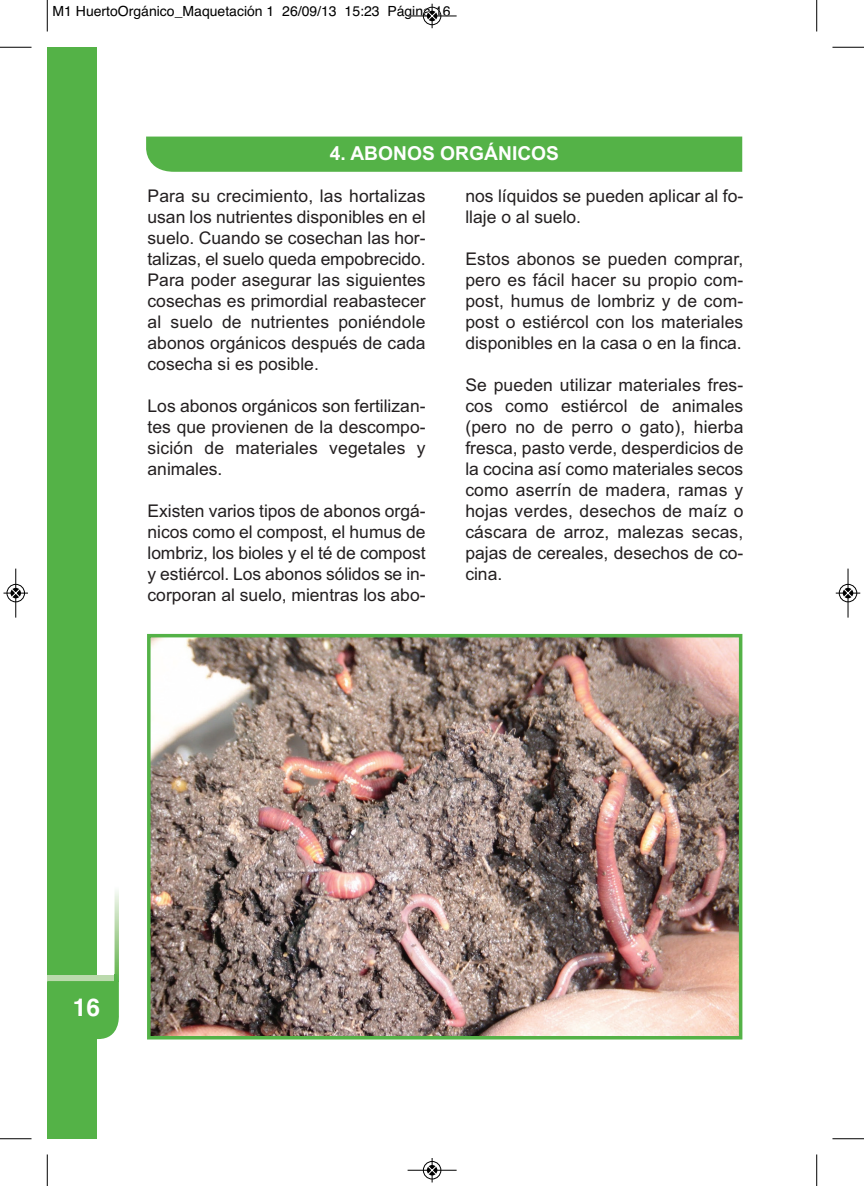
<style>
.page{position:relative;width:864px;height:1186px;background:#fff}
.page>*{position:absolute;margin:0;border:0;box-sizing:border-box;transform-origin:0 0}
.t1{font:700 24.5px "Helvetica";color:#fff}
.t2{font:700 19.25px "Arial";color:#fff}
.t3{font:17.5px/21px "Arial";color:#231f20;text-align:justify}
.t4{font:14px "Helvetica";color:#000}
</style>
<div class="page">
<div style="left:146px;top:137px;width:596px;height:35px;background:#54b247"></div>
<div style="left:48px;top:47px;width:49px;height:1092px;background:#54b247"></div>
<img style="left:114px;top:891px;width:5px;height:84px">
<svg style="left:47px;top:975px;width:72px;height:64px"></svg>
<img style="left:152px;top:639px;width:585px;height:395px">
<div style="left:147px;top:634px;width:595px;height:405px;border:4px solid #54b247"></div>
<hr style="left:47px;top:0;width:1px;height:31px;background:#000">
<hr style="left:0;top:47px;width:32px;height:1px;background:#000">
<hr style="left:816px;top:0;width:1px;height:31px;background:#000">
<hr style="left:832px;top:47px;width:31px;height:1px;background:#000">
<hr style="left:47px;top:1154px;width:1px;height:32px;background:#000">
<hr style="left:0;top:1138px;width:32px;height:1px;background:#000">
<hr style="left:816px;top:1154px;width:1px;height:32px;background:#000">
<hr style="left:832px;top:1138px;width:31px;height:1px;background:#000">
<div style="left:422px;top:7px;width:19px;height:18px;border:1px solid #fff;border-radius:50%"></div>
<hr style="left:407px;top:16px;width:49px;height:1px;background:#000">
<div style="left:423px;top:7px;width:18px;height:18px;border:1px solid #000;border-radius:50%"></div>
<div style="left:427px;top:11px;width:10px;height:10px;background:#000;border-radius:50%"></div>
<svg style="left:427px;top:4px;width:9px;height:24px"></svg>
<div style="left:422px;top:1161px;width:19px;height:18px;border:1px solid #fff;border-radius:50%"></div>
<hr style="left:407px;top:1170px;width:49px;height:1px;background:#000">
<div style="left:423px;top:1161px;width:18px;height:18px;border:1px solid #000;border-radius:50%"></div>
<div style="left:427px;top:1165px;width:10px;height:10px;background:#000;border-radius:50%"></div>
<svg style="left:427px;top:1158px;width:9px;height:24px"></svg>
<div style="left:6px;top:584px;width:19px;height:18px;border:1px solid #fff;border-radius:50%"></div>
<hr style="left:15px;top:569px;width:1px;height:49px;background:#000">
<div style="left:7px;top:584px;width:18px;height:18px;border:1px solid #000;border-radius:50%"></div>
<svg style="left:4px;top:589px;width:24px;height:8px"></svg>
<div style="left:838px;top:584px;width:19px;height:18px;border:1px solid #fff;border-radius:50%"></div>
<hr style="left:847px;top:569px;width:1px;height:49px;background:#000">
<div style="left:838px;top:584px;width:18px;height:18px;border:1px solid #000;border-radius:50%"></div>
<svg style="left:835px;top:589px;width:25px;height:8px"></svg>
<p class="t4" style="left:52px;top:3px;width:399px">M1 HuertoOrgánico_Maquetación 1 26/09/13 15:23 Página 16</p>
<p class="t2" style="left:329px;top:143px;width:231px">4. ABONOS ORGÁNICOS</p>
<p class="t3" style="left:147px;top:186px;width:279px">Para su crecimiento, las hortalizas usan los nutrientes disponibles en el suelo. Cuando se cosechan las hor&shy;talizas, el suelo queda empobrecido.<br>Para poder asegurar las siguientes cosechas es primordial reabastecer al suelo de nutrientes poniéndole abonos orgánicos después de cada cosecha si es posible.</p>
<p class="t3" style="left:147px;top:396px;width:279px">Los abonos orgánicos son fertilizan&shy;tes que provienen de la descompo&shy;sición de materiales vegetales y animales.</p>
<p class="t3" style="left:147px;top:501px;width:279px">Existen varios tipos de abonos orgá&shy;nicos como el compost, el humus de lombriz, los bioles y el té de compost y estiércol. Los abonos sólidos se in&shy;corporan al suelo, mientras los abo-</p>
<p class="t3" style="left:465px;top:186px;width:279px">nos líquidos se pueden aplicar al fo&shy;llaje o al suelo.</p>
<p class="t3" style="left:465px;top:249px;width:279px">Estos abonos se pueden comprar, pero es fácil hacer su propio com&shy;post, humus de lombriz y de com&shy;post o estiércol con los materiales disponibles en la casa o en la finca.</p>
<p class="t3" style="left:465px;top:375px;width:279px">Se pueden utilizar materiales fres&shy;cos como estiércol de animales (pero no de perro o gato), hierba fresca, pasto verde, desperdicios de la cocina así como materiales secos como aserrín de madera, ramas y hojas verdes, desechos de maíz o cáscara de arroz, malezas secas, pajas de cereales, desechos de co&shy;cina.</p>
<h1 class="t1" style="left:73px;top:993px;width:29px">16</h1>
</div>
